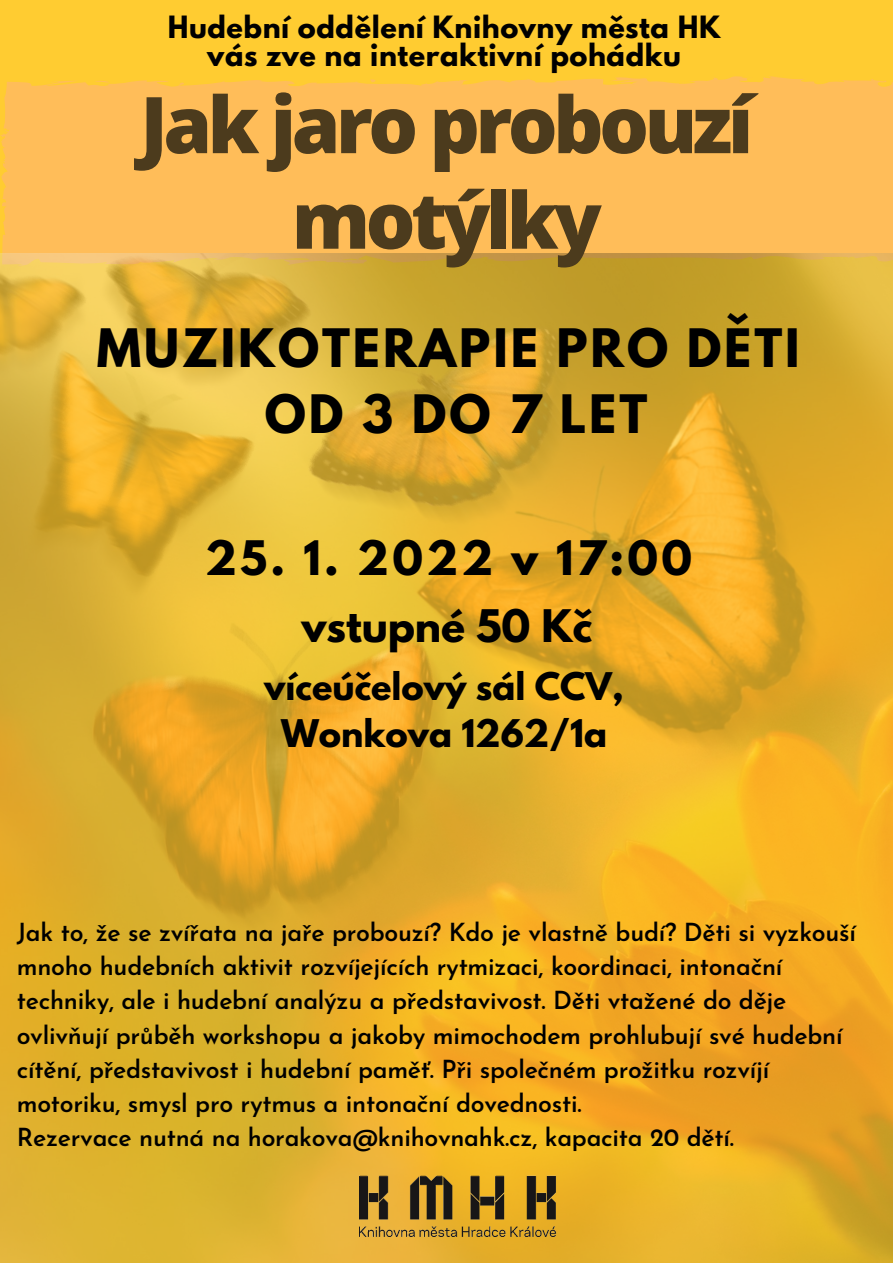
<style>
.page{position:relative;width:893px;height:1263px;background:#ffcc31}
.page>*{position:absolute;margin:0;border:0;box-sizing:border-box;transform-origin:0 0}
.t1{font:800 78.3px/95.6px "Open Sans";letter-spacing:-.055em;color:#4c3b1d;text-align:center}
.t2{font:700 46.95px "League Spartan";letter-spacing:.06em;color:#000}
.t3{font:700 42.15px "League Spartan";letter-spacing:.08em;color:#000}
.t4{font:700 39.75px "League Spartan";color:#000}
.t5{font:700 33.75px/47.2px "League Spartan";color:#000;text-align:center}
.t6{font:700 27.22px "League Spartan";letter-spacing:.02em;color:#000}
.t7{font:600 24.83px/34.3px "Josefin Sans";letter-spacing:-.01em;color:#000}
</style>
<div class="page">
<div style="left:0;top:76px;width:893px;height:178px;background:#ffbd59"></div>
<img style="left:0;top:254px;width:893px;height:1009px">
<img style="left:360px;top:1174px;width:196px;height:62px">
<p class="t6" style="left:168px;top:13px;width:554px">Hudební oddělení Knihovny města HK</p>
<p class="t6" style="left:207px;top:42px;width:475px">vás zve na interaktivní pohádku</p>
<p class="t1" style="left:140px;top:75px;width:614px">Jak jaro probouzí motýlky</p>
<p class="t2" style="left:97px;top:325px;width:704px">MUZIKOTERAPIE PRO DĚTI</p>
<p class="t2" style="left:265px;top:390px;width:384px">OD 3 DO 7 LET</p>
<p class="t3" style="left:205px;top:537px;width:488px">25. 1. 2022 v 17:00</p>
<p class="t4" style="left:301px;top:606px;width:292px">vstupné 50 Kč</p>
<p class="t5" style="left:264px;top:667px;width:361px">víceúčelový sál CCV,<br>Wonkova 1262/1a</p>
<p class="t7" style="left:17px;top:917px;width:840px">Jak to, že se zvířata na jaře probouzí? Kdo je vlastně budí? Děti si vyzkouší mnoho hudebních aktivit rozvíjejících rytmizaci, koordinaci, intonační techniky, ale i hudební analýzu a představivost. Děti vtažené do děje ovlivňují průběh workshopu a jakoby mimochodem prohlubují své hudební cítění, představivost i hudební paměť. Při společném prožitku rozvíjí motoriku, smysl pro rytmus a intonační dovednosti.</p>
<p class="t7" style="left:17px;top:1123px;width:718px">Rezervace nutná na horakova@knihovnahk.cz, kapacita 20 dětí.</p>
</div>
